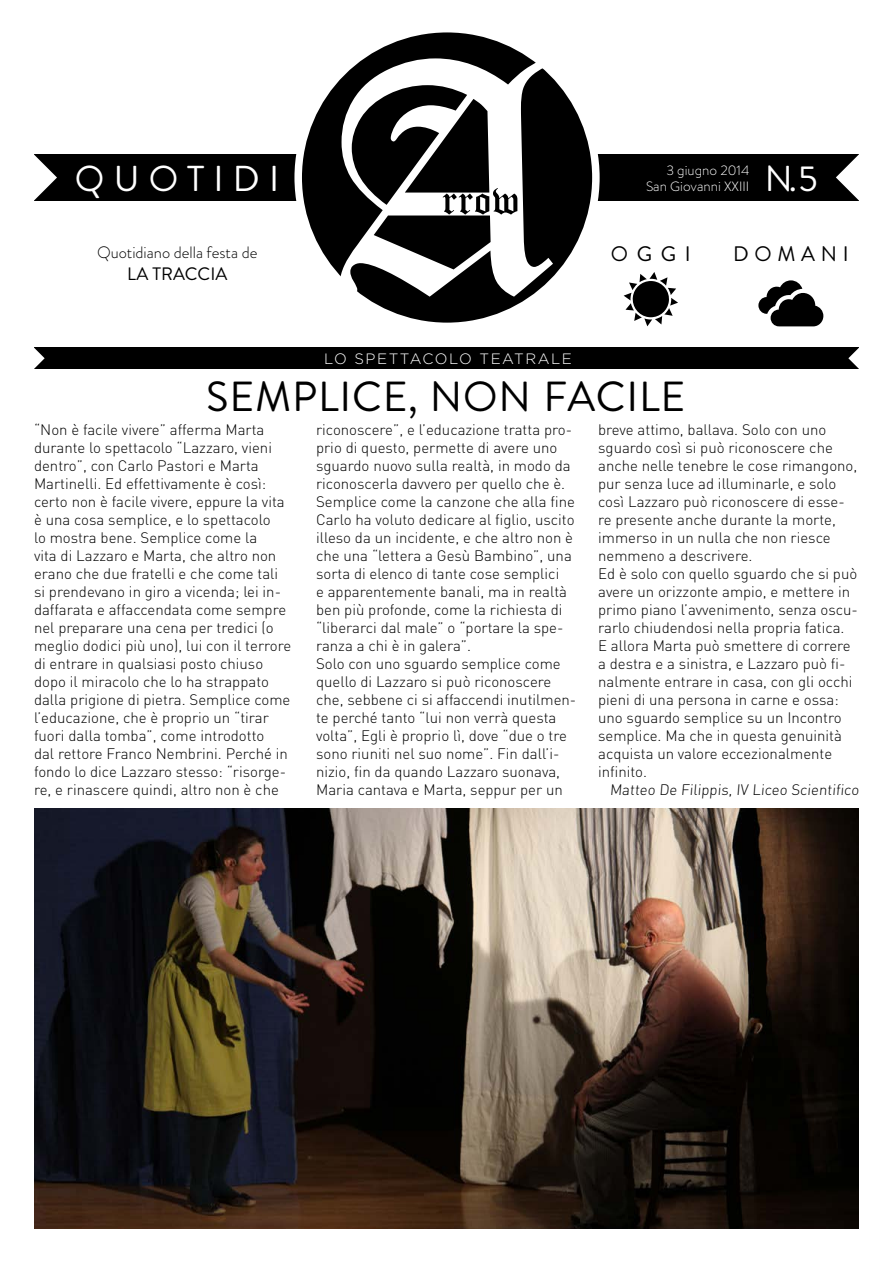
<style>
.page{position:relative;width:893px;height:1263px;background:#fff}
.page>*{position:absolute;margin:0;border:0;box-sizing:border-box;transform-origin:0 0}
.t1{font:42px "Brandon Grotesque";letter-spacing:.02em;color:#000}
.t2{font:36px "Brandon Grotesque";letter-spacing:.255em;color:#fff}
.t3{font:21px "Brandon Grotesque";letter-spacing:.27em;color:#000}
.t4{font:18px "Brandon Grotesque";color:#000}
.t5{font:300 16.5px "Brandon Grotesque";color:#000}
.t6{font:300 15px/18px "DIN Pro";color:#000}
.t7{font:300 15px "Gotham";letter-spacing:.1em;color:#fff}
.t8{font:300 13.5px/15.8px "Brandon Text";color:#fff;text-align:right}
</style>
<div class="page">
<div style="left:34px;top:348px;width:825px;height:21px;background:#000"></div>
<svg style="left:34px;top:348px;width:11px;height:21px"></svg>
<svg style="left:848px;top:348px;width:11px;height:21px"></svg>
<div style="left:34px;top:155px;width:825px;height:46px;background:#000"></div>
<svg style="left:34px;top:155px;width:23px;height:46px"></svg>
<svg style="left:836px;top:154px;width:23px;height:47px"></svg>
<svg style="left:303px;top:34px;width:233px;height:243px;fill:#000"></svg>
<svg style="left:350px;top:67px;width:241px;height:254px;fill:#000"></svg>
<div style="left:294px;top:25px;width:306px;height:305px;border:8px solid #fff;border-radius:50%"></div>
<img style="left:34px;top:808px;width:825px;height:421px">
<svg style="left:624px;top:272px;width:54px;height:54px"></svg>
<svg style="left:758px;top:280px;width:65px;height:46px"></svg>
<h2 class="t2" style="left:75px;top:153px;width:206px">QUOTIDI</h2>
<h2 class="t2" style="left:765px;top:153px;width:55px">N.5</h2>
<p class="t8" style="left:646px;top:162px;width:105px">3 giugno 2014<br>San Giovanni XXIII</p>
<p class="t5" style="left:97px;top:241px;width:162px">Quotidiano della festa de</p>
<p class="t4" style="left:127px;top:261px;width:102px">LA TRACCIA</p>
<h3 class="t3" style="left:611px;top:240px;width:81px">OGGI</h3>
<p class="t7" style="left:324px;top:349px;width:249px">LO SPETTACOLO TEATRALE</p>
<h1 class="t1" style="left:206px;top:368px;width:481px">SEMPLICE, NON FACILE</h1>
<h3 class="t3" style="left:733px;top:240px;width:117px">DOMANI</h3>
<p class="t6" style="left:34px;top:420px;width:259px">“Non è facile vivere” afferma Marta durante lo spettacolo “Lazzaro, vieni dentro”, con Carlo Pastori e Marta Martinelli. Ed effettivamente è così: certo non è facile vivere, eppure la vita è una cosa semplice, e lo spettacolo<br>lo mostra bene. Semplice come la<br>vita di Lazzaro e Marta, che altro non erano che due fratelli e che come tali si prendevano in giro a vicenda; lei in&shy;daffarata e affaccendata come sempre nel preparare una cena per tredici (o meglio dodici più uno), lui con il terrore di entrare in qualsiasi posto chiuso dopo il miracolo che lo ha strappato dalla prigione di pietra. Semplice come l’educazione, che è proprio un “tirar fuori dalla tomba”, come introdotto<br>dal rettore Franco Nembrini. Perché in fondo lo dice Lazzaro stesso: “risorge&shy;re, e rinascere quindi, altro non è che</p>
<p class="t6" style="left:316px;top:420px;width:262px">riconoscere”, e l’educazione tratta pro&shy;prio di questo, permette di avere uno sguardo nuovo sulla realtà, in modo da riconoscerla davvero per quello che è.<br>Semplice come la canzone che alla fine Carlo ha voluto dedicare al figlio, uscito illeso da un incidente, e che altro non è che una “lettera a Gesù Bambino”, una sorta di elenco di tante cose semplici<br>e apparentemente banali, ma in realtà ben più profonde, come la richiesta di “liberarci dal male” o “portare la spe&shy;ranza a chi è in galera”.<br>Solo con uno sguardo semplice come quello di Lazzaro si può riconoscere che, sebbene ci si affaccendi inutilmen&shy;te perché tanto “lui non verrà questa volta”, Egli è proprio lì, dove “due o tre sono riuniti nel suo nome”. Fin dall’i&shy;nizio, fin da quando Lazzaro suonava, Maria cantava e Marta, seppur per un</p>
<p class="t6" style="left:598px;top:420px;width:261px">breve attimo, ballava. Solo con uno sguardo così si può riconoscere che anche nelle tenebre le cose rimangono, pur senza luce ad illuminarle, e solo così Lazzaro può riconoscere di esse&shy;re presente anche durante la morte, immerso in un nulla che non riesce nemmeno a descrivere.<br>Ed è solo con quello sguardo che si può avere un orizzonte ampio, e mettere in primo piano l’avvenimento, senza oscu&shy;rarlo chiudendosi nella propria fatica.<br>E allora Marta può smettere di correre a destra e a sinistra, e Lazzaro può fi&shy;nalmente entrare in casa, con gli occhi pieni di una persona in carne e ossa: uno sguardo semplice su un Incontro semplice. Ma che in questa genuinità acquista un valore eccezionalmente infinito.</p>
<p class="t6" style="left:610px;top:780px;width:252px">Matteo De Filippis, IV Liceo Scientifico</p>
</div>
